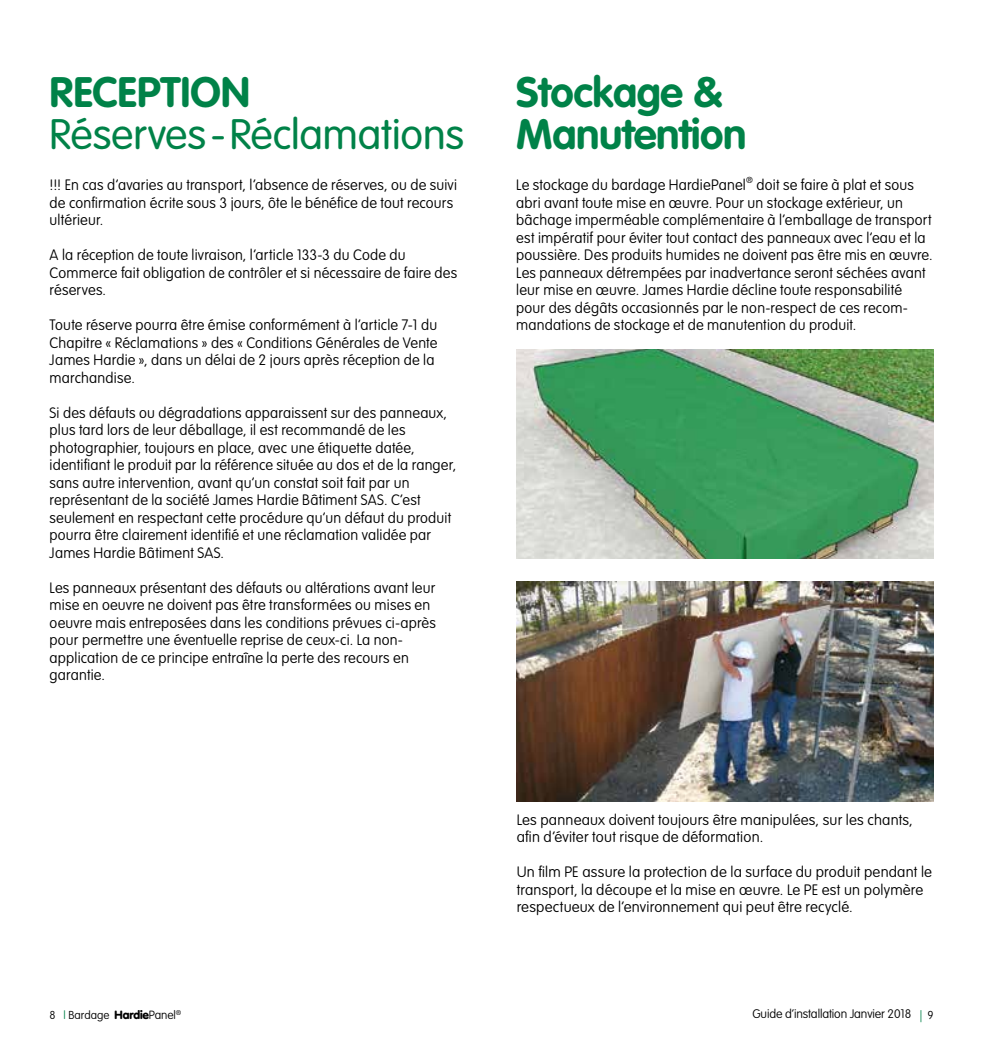
<style>
.page{position:relative;width:983px;height:1042px;background:#fff}
.page>*{position:absolute;margin:0;border:0;box-sizing:border-box;transform-origin:0 0}
.t1{font:700 42px/42px "VAG Rounded Std";letter-spacing:-.01em;color:#008248}
.t2{font:300 42px "VAG Rounded Std";color:#008248}
.t3{font:100 14.88px/17.5px "VAG Rounded Std";letter-spacing:.015em;color:#000}
.t4{font:100 12.25px "VAG Rounded Std";letter-spacing:-.01em;color:#000}
.t5{font:100 11.38px "VAG Rounded Std";color:#000}
.t6{font:100 8.75px "VAG Rounded Std";color:#000}
.t7{font:100 6.83px "VAG Rounded Std";color:#000}
.s1{color:#008248}
.s2{font-weight:900;font-size:11.72px}
.s3{font-size:11.72px}
.s4{font-size:11.38px;color:#008248}
.s5{font-size:11.38px}
</style>
<div class="page">
<img style="left:516px;top:350px;width:417px;height:209px">
<img style="left:516px;top:582px;width:417px;height:220px">
<h1 class="t1" style="left:50px;top:73px;width:202px">RECEPTION</h1>
<h1 class="t2" style="left:50px;top:110px;width:416px">Réserves - Réclamations</h1>
<p class="t3" style="left:50px;top:177px;width:409px">!!! En cas d’avaries au transport, l’absence de réserves, ou de suivi de confirmation écrite sous 3 jours, ôte le bénéfice de tout recours ultérieur.</p>
<p class="t3" style="left:50px;top:247px;width:409px">A la réception de toute livraison, l’article 133-3 du Code du<br>Commerce fait obligation de contrôler et si nécessaire de faire des réserves.</p>
<p class="t3" style="left:50px;top:317px;width:389px">Toute réserve pourra être émise conformément à l’article 7-1 du Chapitre « Réclamations » des « Conditions Générales de Vente James Hardie », dans un délai de 2 jours après réception de la marchandise.</p>
<p class="t3" style="left:50px;top:404px;width:408px">Si des défauts ou dégradations apparaissent sur des panneaux, plus tard lors de leur déballage, il est recommandé de les photographier, toujours en place, avec une étiquette datée, identifiant le produit par la référence située au dos et de la ranger, sans autre intervention, avant qu’un constat soit fait par un représentant de la société James Hardie Bâtiment SAS. C’est seulement en respectant cette procédure qu’un défaut du produit pourra être clairement identifié et une réclamation validée par James Hardie Bâtiment SAS.</p>
<p class="t3" style="left:50px;top:579px;width:388px">Les panneaux présentant des défauts ou altérations avant leur mise en oeuvre ne doivent pas être transformées ou mises en oeuvre mais entreposées dans les conditions prévues ci-après pour permettre une éventuelle reprise de ceux-ci. La non&shy;application de ce principe entraîne la perte des recours en garantie.</p>
<h1 class="t1" style="left:516px;top:73px;width:231px">Stockage &amp;<br>Manutention</h1>
<p class="t3" style="left:516px;top:177px;width:231px">Le stockage du bardage HardiePanel</p>
<p class="t6" style="left:746px;top:175px;width:8px">®</p>
<p class="t3" style="left:516px;top:177px;width:416px;text-indent:240px">doit se faire à plat et sous abri avant toute mise en œuvre. Pour un stockage extérieur, un bâchage imperméable complémentaire à l’emballage de transport est impératif pour éviter tout contact des panneaux avec l’eau et la poussière. Des produits humides ne doivent pas être mis en œuvre.<br>Les panneaux détrempées par inadvertance seront séchées avant leur mise en œuvre. James Hardie décline toute responsabilité pour des dégâts occasionnés par le non-respect de ces recom&shy;mandations de stockage et de manutention du produit.</p>
<p class="t3" style="left:516px;top:811px;width:397px">Les panneaux doivent toujours être manipulées, sur les chants, afin d’éviter tout risque de déformation.</p>
<p class="t3" style="left:516px;top:864px;width:416px">Un film PE assure la protection de la surface du produit pendant le transport, la découpe et la mise en œuvre. Le PE est un polymère respectueux de l’environnement qui peut être recyclé.</p>
<p class="t5" style="left:50px;top:1008px;width:128px">8 <span class="s1">l</span> Bardage <span class="s2">Hardie</span><span class="s3">Panel</span></p>
<p class="t4" style="left:752px;top:1007px;width:183px">Guide d‘installation Janvier 2018 <span class="s4">|</span> <span class="s5">9</span></p>
<p class="t7" style="left:176px;top:1008px;width:7px">®</p>
</div>
